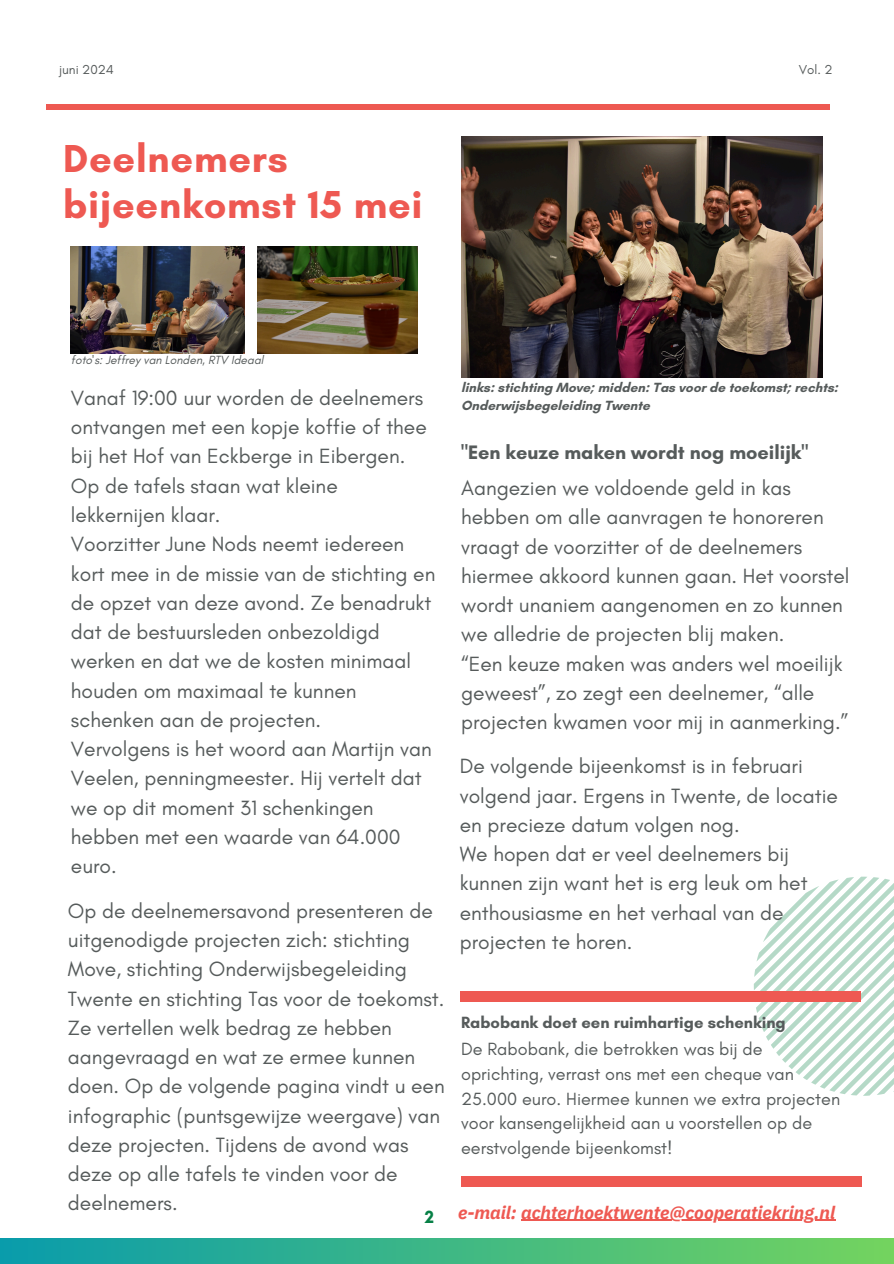
<style>
.page{position:relative;width:894px;height:1264px;background:#fff}
.page>*{position:absolute;margin:0;border:0;box-sizing:border-box;transform-origin:0 0}
.t1{font:700 39.75px/46.2px "Glacial Indifference";letter-spacing:.02em;color:#ee5952}
.t2{font:21px/29.2px "Glacial Indifference";color:#565b5b}
.t3{font:700 19.8px "Glacial Indifference";color:#565b5b}
.t4{font:18px/24.8px "Glacial Indifference";color:#565b5b}
.t5{font:italic 700 18px "IBM Plex Sans";color:#ee5952}
.t6{font:700 18px "Glacial Indifference";color:#078046}
.t7{font:700 16.5px "Glacial Indifference";color:#565b5b}
.t8{font:700 13.5px/18px "Glacial Indifference";color:#565b5b}
.t9{font:13.2px "Glacial Indifference";color:#565b5b}
.t10{font:italic 12px "Glacial Indifference";color:#565b5b}
</style>
<div class="page">
<div style="left:0;top:1238px;width:893px;height:25px;background:linear-gradient(to right,#099cab,#74d45e)"></div>
<div style="left:46px;top:104px;width:783px;height:6px;background:#ee5952"></div>
<svg style="left:753px;top:876px;width:140px;height:219px"></svg>
<img style="left:461px;top:137px;width:361px;height:240px">
<img style="left:257px;top:246px;width:160px;height:107px">
<img style="left:71px;top:246px;width:173px;height:107px">
<div style="left:459px;top:991px;width:401px;height:10px;background:#ee5952"></div>
<div style="left:461px;top:1175px;width:400px;height:11px;background:#ee5952"></div>
<hr style="left:521px;top:1219px;width:314px;height:1px;background:#ee5952">
<h2 class="t9" style="left:59px;top:61px;width:56px">juni 2024</h2>
<h3 class="t9" style="left:798px;top:61px;width:35px">Vol. 2</h3>
<p class="t1" style="left:63px;top:134px;width:361px">Deelnemers bijeenkomst 15 mei</p>
<h3 class="t10" style="left:71px;top:352px;width:194px">foto's: Jeffrey van Londen, RTV Ideaal</h3>
<h4 class="t8" style="left:461px;top:379px;width:378px">links: stichting Move; midden: Tas voor de toekomst; rechts:<br>Onderwijsbegeleiding Twente</h4>
<p class="t2" style="left:71px;top:383px;width:366px">Vanaf 19:00 uur worden de deelnemers ontvangen met een kopje koffie of thee bij het Hof van Eckberge in Eibergen.<br>Op de tafels staan wat kleine lekkernijen klaar.<br>Voorzitter June Nods neemt iedereen kort mee in de missie van de stichting en de opzet van deze avond. Ze benadrukt dat de bestuursleden onbezoldigd werken en dat we de kosten minimaal houden om maximaal te kunnen schenken aan de projecten.<br>Vervolgens is het woord aan Martijn van<br>Veelen, penningmeester. Hij vertelt dat we op dit moment 31 schenkingen hebben met een waarde van 64.000 euro.</p>
<h6 class="t3" style="left:461px;top:440px;width:348px">"Een keuze maken wordt nog moeilijk"</h6>
<h3 class="t2" style="left:461px;top:473px;width:390px">Aangezien we voldoende geld in kas hebben om alle aanvragen te honoreren vraagt de voorzitter of de deelnemers hiermee akkoord kunnen gaan. Het voorstel wordt unaniem aangenomen en zo kunnen we alledrie de projecten blij maken.<br>“Een keuze maken was anders wel moeilijk geweest”, zo zegt een deelnemer, “alle projecten kwamen voor mij in aanmerking.”</h3>
<h3 class="t2" style="left:459px;top:751px;width:379px">De volgende bijeenkomst is in februari volgend jaar. Ergens in Twente, de locatie en precieze datum volgen nog.<br>We hopen dat er veel deelnemers bij kunnen zijn want het is erg leuk om het enthousiasme en het verhaal van de projecten te horen.</h3>
<h5 class="t2" style="left:68px;top:895px;width:378px">Op de deelnemersavond presenteren de uitgenodigde projecten zich: stichting Move, stichting Onderwijsbegeleiding Twente en stichting Tas voor de toekomst.<br>Ze vertellen welk bedrag ze hebben aangevraagd en wat ze ermee kunnen doen. Op de volgende pagina vindt u een infographic (puntsgewijze weergave) van deze projecten. Tijdens de avond was deze op alle tafels te vinden voor de deelnemers.</h5>
<h4 class="t6" style="left:424px;top:1205px;width:11px">2</h4>
<p class="t5" style="left:458px;top:1200px;width:378px">e-mail: achterhoektwente@cooperatiekring.nl</p>
<p class="t7" style="left:461px;top:1012px;width:326px">Rabobank doet een ruimhartige schenking</p>
<p class="t4" style="left:461px;top:1036px;width:380px">De Rabobank, die betrokken was bij de oprichting, verrast ons met een cheque van 25.000 euro. Hiermee kunnen we extra projecten voor kansengelijkheid aan u voorstellen op de eerstvolgende bijeenkomst!</p>
</div>
